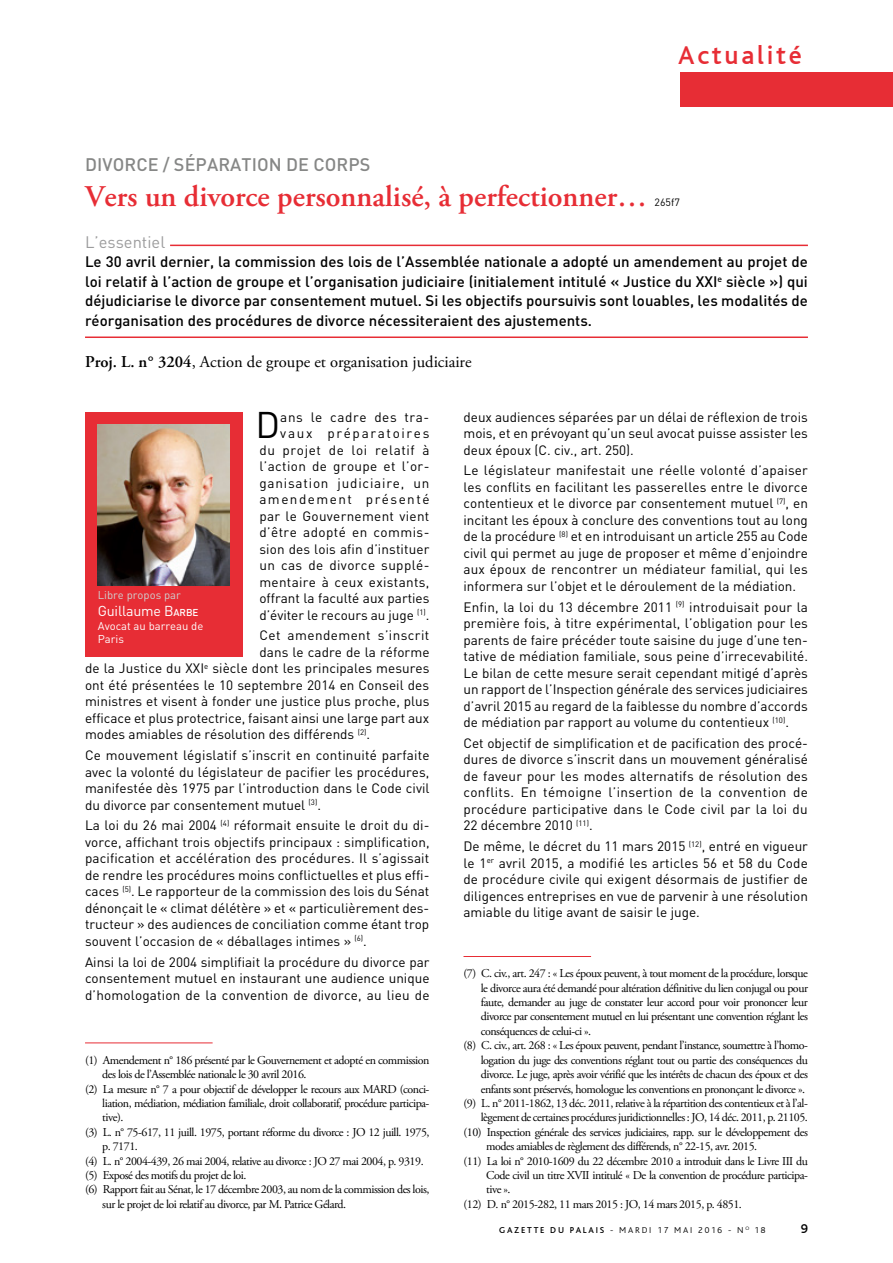
<style>
.page{position:relative;width:893px;height:1263px;background:#fff}
.page>*{position:absolute;margin:0;border:0;box-sizing:border-box;transform-origin:0 0}
.t1{font:36.6px "DIN Pro";color:#000}
.t2{font:600 30px "Adobe Garamond Pro";color:#e72d35}
.t3{font:500 27px "Bliss";letter-spacing:.1em;color:#e72d35}
.t4{font:500 18px "DIN Pro";letter-spacing:.005em;color:#868786}
.t5{font:16.5px "Adobe Garamond Pro";color:#000}
.t6{font:16.5px "DIN Pro";color:#9c9c9d}
.t7{font:500 15px/19.5px "DIN Pro";color:#000;text-align:justify}
.t8{font:14.25px "DIN Pro";letter-spacing:-.015em;color:#fff}
.t9{font:13.5px/16.5px "DIN Pro";color:#000;text-align:justify}
.t10{font:13.5px/16.5px "DIN Pro";letter-spacing:.03em;color:#000;text-align:right}
.t11{font:500 13.5px "Bliss";color:#000}
.t12{font:12px "Adobe Garamond Pro";letter-spacing:-.04em;color:#000}
.t13{font:11.25px/13.5px "DIN Pro";color:#fff}
.t14{font:11.25px "DIN Pro";color:#cfd0d0}
.t15{font:10.5px "DIN Pro";color:#000}
.t16{font:300 9px "Bliss";letter-spacing:.2em;color:#000}
.s1{font-weight:600}
.s2{font-weight:500;font-size:9.9px}
.s3{font-weight:500}
</style>
<div class="page">
<div style="left:680px;top:72px;width:213px;height:34px;background:#e72d35"></div>
<hr style="left:170px;top:245px;width:638px;height:1px;background:#e72d35">
<hr style="left:85px;top:336px;width:723px;height:2px;background:#e72d35">
<hr style="left:85px;top:1042px;width:128px;height:1px;background:#e72d35">
<hr style="left:463px;top:956px;width:128px;height:1px;background:#e72d35">
<div style="left:85px;top:412px;width:157px;height:244px;background:#e72d35"></div>
<img style="left:98px;top:425px;width:132px;height:161px">
<h3 class="t3" style="left:678px;top:41px;width:125px">Actualité</h3>
<h3 class="t4" style="left:85px;top:152px;width:287px">DIVORCE / SÉPARATION DE CORPS</h3>
<h2 class="t2" style="left:85px;top:179px;width:564px">Vers un divorce personnalisé, à perfectionner…</h2>
<p class="t15" style="left:655px;top:195px;width:27px">265f7</p>
<p class="t6" style="left:85px;top:231px;width:82px">L’essentiel</p>
<p class="t7" style="left:85px;top:252px;width:724px">Le 30 avril dernier, la commission des lois de l’Assemblée nationale a adopté un amendement au projet de loi relatif à l’action de groupe et l’organisation judiciaire (initialement intitulé « Justice du XXI<sup>e</sup> siècle ») qui déjudiciarise le divorce par consentement mutuel. Si les objectifs poursuivis sont louables, les modalités de réorganisation des procédures de divorce nécessiteraient des ajustements.</p>
<p class="t5" style="left:85px;top:351px;width:388px"><span class="s1">Proj. L. n° 3204</span>, Action de groupe et organisation judiciaire</p>
<p class="t10" style="left:259px;top:408px;width:172px">ans le cadre des tra&shy;vaux préparatoires<br>du projet de loi relatif à l’action de groupe et l’or&shy;ganisation judiciaire, un amendement présenté par le Gouvernement vient d’être adopté en commis&shy;sion des lois afin d’instituer un cas de divorce supplé&shy;mentaire à ceux existants, offrant la faculté aux parties d’éviter le recours au juge <sup>(1)</sup>.</p>
<p class="t10" style="left:259px;top:627px;width:171px">Cet amendement s’inscrit</p>
<p class="t9" style="left:259px;top:643px;width:172px">dans le cadre de la réforme</p>
<p class="t9" style="left:85px;top:660px;width:346px">de la Justice du XXI<sup>e</sup> siècle dont les principales mesures</p>
<p class="t9" style="left:85px;top:676px;width:346px">ont été présentées le 10 septembre 2014 en Conseil des</p>
<p class="t9" style="left:85px;top:693px;width:346px">ministres et visent à fonder une justice plus proche, plus</p>
<p class="t9" style="left:85px;top:709px;width:346px">efficace et plus protectrice, faisant ainsi une large part aux</p>
<p class="t9" style="left:85px;top:726px;width:287px">modes amiables de résolution des différends <sup>(2)</sup>.</p>
<p class="t9" style="left:85px;top:746px;width:346px">Ce mouvement législatif s’inscrit en continuité parfaite avec la volonté du législateur de pacifier les procédures, manifestée dès 1975 par l’introduction dans le Code civil du divorce par consentement mutuel <sup>(3)</sup>.</p>
<p class="t9" style="left:85px;top:817px;width:346px">La loi du 26 mai 2004 <sup>(4)</sup> réformait ensuite le droit du di&shy;vorce, affichant trois objectifs principaux : simplification, pacification et accélération des procédures. Il s’agissait de rendre les procédures moins conflictuelles et plus effi&shy;caces <sup>(5)</sup>. Le rapporteur de la commission des lois du Sénat dénonçait le « climat délétère » et « particulièrement des&shy;tructeur » des audiences de conciliation comme étant trop souvent l’occasion de « déballages intimes » <sup>(6)</sup>.</p>
<p class="t9" style="left:85px;top:953px;width:346px">Ainsi la loi de 2004 simplifiait la procédure du divorce par consentement mutuel en instaurant une audience unique d’homologation de la convention de divorce, au lieu de</p>
<h1 class="t1" style="left:256px;top:400px;width:26px">D</h1>
<p class="t14" style="left:98px;top:587px;width:85px">Libre propos par</p>
<p class="t8" style="left:98px;top:601px;width:102px">Guillaume B<span class="s2">ARBE</span></p>
<p class="t13" style="left:98px;top:619px;width:107px">Avocat au barreau de<br>Paris</p>
<p class="t12" style="left:85px;top:1053px;width:346px">(1) Amendement n° 186 présenté par le Gouvernement et adopté en commission</p>
<p class="t12" style="left:102px;top:1067px;width:206px">des lois de l’Assemblée nationale le 30 avril 2016.</p>
<p class="t12" style="left:85px;top:1081px;width:346px">(2) La mesure n° 7 a pour objectif de développer le recours aux MARD (conci-</p>
<p class="t12" style="left:102px;top:1096px;width:329px">liation, médiation, médiation familiale, droit collaboratif, procédure participa-</p>
<p class="t12" style="left:102px;top:1110px;width:23px">tive).</p>
<p class="t12" style="left:85px;top:1125px;width:346px">(3) L. n° 75-617, 11 juill. 1975, portant réforme du divorce : JO 12 juill. 1975,</p>
<p class="t12" style="left:102px;top:1139px;width:37px">p. 7171.</p>
<p class="t12" style="left:85px;top:1153px;width:340px">(4) L. n° 2004-439, 26 mai 2004, relative au divorce : JO 27 mai 2004, p. 9319.</p>
<p class="t12" style="left:85px;top:1168px;width:163px">(5) Exposé des motifs du projet de loi.</p>
<p class="t12" style="left:85px;top:1182px;width:346px">(6) Rapport fait au Sénat, le 17 décembre 2003, au nom de la commission des lois,</p>
<p class="t12" style="left:102px;top:1197px;width:245px">sur le projet de loi relatif au divorce, par M. Patrice Gélard.</p>
<p class="t9" style="left:463px;top:408px;width:346px">deux audiences séparées par un délai de réflexion de trois mois, et en prévoyant qu’un seul avocat puisse assister les deux époux (C. civ., art. 250).</p>
<p class="t9" style="left:463px;top:462px;width:346px">Le législateur manifestait une réelle volonté d’apaiser les conflits en facilitant les passerelles entre le divorce contentieux et le divorce par consentement mutuel <sup>(7)</sup>, en incitant les époux à conclure des conventions tout au long de la procédure <sup>(8)</sup> et en introduisant un article 255 au Code civil qui permet au juge de proposer et même d’enjoindre aux époux de rencontrer un médiateur familial, qui les informera sur l’objet et le déroulement de la médiation.</p>
<p class="t9" style="left:463px;top:598px;width:346px">Enfin, la loi du 13 décembre 2011 <sup>(9)</sup> introduisait pour la première fois, à titre expérimental, l’obligation pour les parents de faire précéder toute saisine du juge d’une ten&shy;tative de médiation familiale, sous peine d’irrecevabilité.<br>Le bilan de cette mesure serait cependant mitigé d’après un rapport de l’Inspection générale des services judiciaires d’avril 2015 au regard de la faiblesse du nombre d’accords de médiation par rapport au volume du contentieux <sup>(10)</sup>.</p>
<p class="t9" style="left:463px;top:734px;width:346px">Cet objectif de simplification et de pacification des procé&shy;dures de divorce s’inscrit dans un mouvement généralisé de faveur pour les modes alternatifs de résolution des conflits. En témoigne l’insertion de la convention de procédure participative dans le Code civil par la loi du 22 décembre 2010 <sup>(11)</sup>.</p>
<p class="t9" style="left:463px;top:837px;width:346px">De même, le décret du 11 mars 2015 <sup>(12)</sup>, entré en vigueur le 1<sup>er</sup> avril 2015, a modifié les articles 56 et 58 du Code de procédure civile qui exigent désormais de justifier de diligences entreprises en vue de parvenir à une résolution amiable du litige avant de saisir le juge.</p>
<p class="t12" style="left:463px;top:966px;width:346px">(7) C. civ., art. 247 : « Les époux peuvent, à tout moment de la procédure, lorsque</p>
<p class="t12" style="left:481px;top:981px;width:329px">le divorce aura été demandé pour altération définitive du lien conjugal ou pour</p>
<p class="t12" style="left:481px;top:995px;width:329px">faute, demander au juge de constater leur accord pour voir prononcer leur</p>
<p class="t12" style="left:481px;top:1009px;width:329px">divorce par consentement mutuel en lui présentant une convention réglant les</p>
<p class="t12" style="left:481px;top:1024px;width:112px">conséquences de celui-ci ».</p>
<p class="t12" style="left:463px;top:1038px;width:346px">(8) C. civ., art. 268 : « Les époux peuvent, pendant l’instance, soumettre à l’homo-</p>
<p class="t12" style="left:481px;top:1053px;width:329px">logation du juge des conventions réglant tout ou partie des conséquences du</p>
<p class="t12" style="left:481px;top:1067px;width:329px">divorce. Le juge, après avoir vérifié que les intérêts de chacun des époux et des</p>
<p class="t12" style="left:481px;top:1081px;width:326px">enfants sont préservés, homologue les conventions en prononçant le divorce ».</p>
<p class="t12" style="left:463px;top:1096px;width:346px">(9) L. n° 2011-1862, 13 déc. 2011, relative à la répartition des contentieux et à l’al-</p>
<p class="t12" style="left:481px;top:1110px;width:329px">lègement de certaines procédures juridictionnelles : JO, 14 déc. 2011, p. 21105.</p>
<p class="t12" style="left:463px;top:1125px;width:346px">(10) Inspection générale des services judiciaires, rapp. sur le développement des</p>
<p class="t12" style="left:486px;top:1139px;width:272px">modes amiables de règlement des différends, n° 22-15, avr. 2015.</p>
<p class="t12" style="left:463px;top:1153px;width:346px">(11) La loi n° 2010-1609 du 22 décembre 2010 a introduit dans le Livre III du</p>
<p class="t12" style="left:486px;top:1168px;width:323px">Code civil un titre XVII intitulé « De la convention de procédure participa-</p>
<p class="t12" style="left:486px;top:1182px;width:26px">tive ».</p>
<p class="t12" style="left:463px;top:1197px;width:280px">(12) D. n° 2015-282, 11 mars 2015 : JO, 14 mars 2015, p. 4851.</p>
<p class="t16" style="left:499px;top:1225px;width:268px"><span class="s3">GAZETTE DU PALAIS</span> - MARDI 17 MAI 2016 - N <sup>O</sup> 18</p>
<p class="t11" style="left:801px;top:1222px;width:9px">9</p>
</div>
